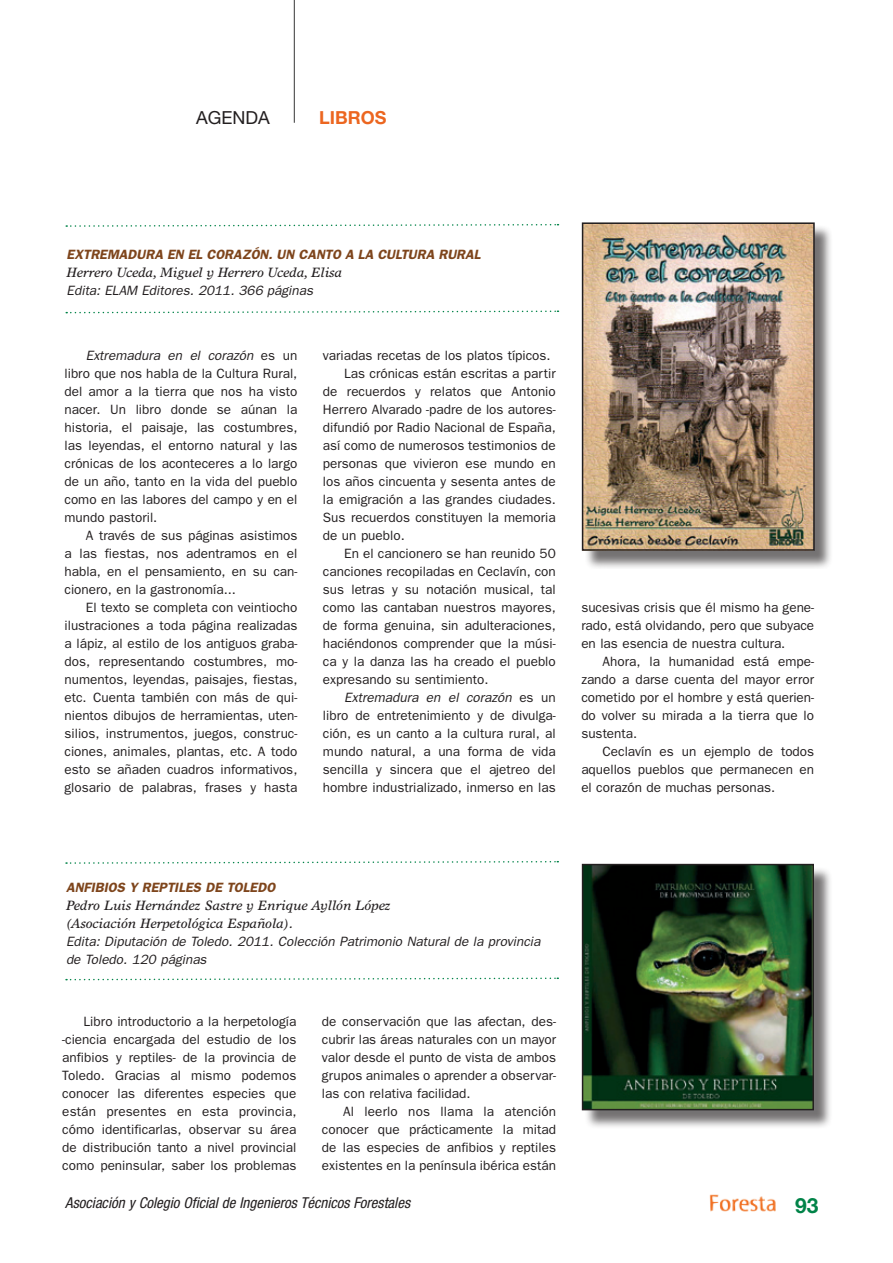
<style>
.page{position:relative;width:893px;height:1263px;background:#fff}
.page>*{position:absolute;margin:0;border:0;box-sizing:border-box;transform-origin:0 0}
.t1{font:700 21px "Helvetica Neue";color:#008348}
.t2{font:18px "Helvetica Neue";color:#231f20}
.t3{font:700 18px "Helvetica Neue";color:#ec6620}
.t4{font:italic condensed 15px "Helvetica Neue";color:#231f20}
.t5{font:13.5px/18px "Franklin Gothic";color:#231f20;text-align:justify}
.t6{font:italic 13.5px/18px "Franklin Gothic";color:#231f20}
.t7{font:italic 600 13.5px/18px "Franklin Gothic";color:#7e451c}
.s1{font-family:"Times Europa";font-weight:400;color:#231f20}
.s2{font-weight:400;color:#231f20}
.s3{font-style:normal}
.s4{font-weight:600;color:#7e451c}
.s5{font-family:"Times Europa"}
</style>
<div class="page">
<img style="left:709px;top:1195px;width:67px;height:17px">
<div style="left:584px;top:225px;width:250px;height:344px;background:#231f20;opacity:.63"></div>
<img style="left:585px;top:225px;width:227px;height:323px">
<div style="left:582px;top:222px;width:233px;height:329px;border:2px solid #231f20"></div>
<hr style="left:294px;top:0;width:1px;height:123px;background:#3e3e3f">
<svg style="left:65px;top:310px;width:494px;height:4px"></svg>
<svg style="left:65px;top:224px;width:494px;height:3px"></svg>
<svg style="left:65px;top:977px;width:494px;height:4px"></svg>
<svg style="left:65px;top:861px;width:494px;height:3px"></svg>
<div style="left:584px;top:866px;width:248px;height:263px;background:#231f20;opacity:.63"></div>
<img style="left:584px;top:866px;width:228px;height:242px">
<div style="left:582px;top:864px;width:232px;height:246px;border:1px solid #231f20"></div>
<p class="t2" style="left:196px;top:107px;width:75px">AGE NDA</p>
<p class="t3" style="left:319px;top:107px;width:69px">LIBROS</p>
<p class="t7" style="left:67px;top:245px;width:416px">EXTREMADURA EN EL CORAZÓN. UN CANTO A LA CULTURA RURAL<br><span class="s1">Herrero Uceda, Miguel y Herrero Uceda, Elisa<br></span><span class="s2">Edita: ELAM Editores. 2011. 366 páginas</span></p>
<p class="t6" style="left:86px;top:346px;width:213px">Extremadura en el corazón <span class="s3">es un</span></p>
<p class="t5" style="left:65px;top:364px;width:234px">libro que nos habla de la Cultura Rural,</p>
<p class="t5" style="left:65px;top:382px;width:234px">del amor a la tierra que nos ha visto</p>
<p class="t5" style="left:65px;top:400px;width:234px">nacer. Un libro donde se aúnan la</p>
<p class="t5" style="left:65px;top:418px;width:234px">historia, el paisaje, las costumbres,</p>
<p class="t5" style="left:65px;top:436px;width:234px">las leyendas, el entorno natural y las</p>
<p class="t5" style="left:65px;top:454px;width:234px">crónicas de los aconteceres a lo largo</p>
<p class="t5" style="left:65px;top:472px;width:234px">de un año, tanto en la vida del pueblo</p>
<p class="t5" style="left:65px;top:490px;width:234px">como en las labores del campo y en el</p>
<p class="t5" style="left:65px;top:508px;width:94px">mundo pastoril.</p>
<p class="t5" style="left:86px;top:526px;width:213px">A través de sus páginas asistimos</p>
<p class="t5" style="left:65px;top:544px;width:234px">a las fiestas, nos adentramos en el</p>
<p class="t5" style="left:65px;top:562px;width:234px">habla, en el pensamiento, en su can-</p>
<p class="t5" style="left:65px;top:580px;width:173px">cionero, en la gastronomía...</p>
<p class="t5" style="left:86px;top:598px;width:213px">El texto se completa con veintiocho</p>
<p class="t5" style="left:65px;top:616px;width:234px">ilustraciones a toda página realizadas</p>
<p class="t5" style="left:65px;top:634px;width:234px">a lápiz, al estilo de los antiguos graba-</p>
<p class="t5" style="left:65px;top:652px;width:234px">dos, representando costumbres, mo-</p>
<p class="t5" style="left:65px;top:670px;width:234px">numentos, leyendas, paisajes, fiestas,</p>
<p class="t5" style="left:65px;top:688px;width:234px">etc. Cuenta también con más de qui-</p>
<p class="t5" style="left:65px;top:706px;width:234px">nientos dibujos de herramientas, uten-</p>
<p class="t5" style="left:65px;top:724px;width:234px">silios, instrumentos, juegos, construc-</p>
<p class="t5" style="left:65px;top:742px;width:234px">ciones, animales, plantas, etc. A todo</p>
<p class="t5" style="left:65px;top:760px;width:234px">esto se añaden cuadros informativos,</p>
<p class="t5" style="left:65px;top:778px;width:234px">glosario de palabras, frases y hasta</p>
<p class="t5" style="left:323px;top:346px;width:229px">variadas recetas de los platos típicos.</p>
<p class="t5" style="left:344px;top:364px;width:213px">Las crónicas están escritas a partir</p>
<p class="t5" style="left:323px;top:382px;width:234px">de recuerdos y relatos que Antonio</p>
<p class="t5" style="left:323px;top:400px;width:234px">Herrero Alvarado -padre de los autores-</p>
<p class="t5" style="left:323px;top:418px;width:234px">difundió por Radio Nacional de España,</p>
<p class="t5" style="left:323px;top:436px;width:234px">así como de numerosos testimonios de</p>
<p class="t5" style="left:323px;top:454px;width:234px">personas que vivieron ese mundo en</p>
<p class="t5" style="left:323px;top:472px;width:234px">los años cincuenta y sesenta antes de</p>
<p class="t5" style="left:323px;top:490px;width:234px">la emigración a las grandes ciudades.</p>
<p class="t5" style="left:323px;top:508px;width:234px">Sus recuerdos constituyen la memoria</p>
<p class="t5" style="left:323px;top:526px;width:83px">de un pueblo.</p>
<p class="t5" style="left:344px;top:544px;width:213px">En el cancionero se han reunido 50</p>
<p class="t5" style="left:323px;top:562px;width:234px">canciones recopiladas en Ceclavín, con</p>
<p class="t5" style="left:323px;top:580px;width:234px">sus letras y su notación musical, tal</p>
<p class="t5" style="left:323px;top:598px;width:234px">como las cantaban nuestros mayores,</p>
<p class="t5" style="left:323px;top:616px;width:234px">de forma genuina, sin adulteraciones,</p>
<p class="t5" style="left:323px;top:634px;width:234px">haciéndonos comprender que la músi-</p>
<p class="t5" style="left:323px;top:652px;width:234px">ca y la danza las ha creado el pueblo</p>
<p class="t5" style="left:323px;top:670px;width:167px">expresando su sentimiento.</p>
<p class="t6" style="left:344px;top:688px;width:213px">Extremadura en el corazón <span class="s3">es un</span></p>
<p class="t5" style="left:323px;top:706px;width:234px">libro de entretenimiento y de divulga-</p>
<p class="t5" style="left:323px;top:724px;width:234px">ción, es un canto a la cultura rural, al</p>
<p class="t5" style="left:323px;top:742px;width:234px">mundo natural, a una forma de vida</p>
<p class="t5" style="left:323px;top:760px;width:234px">sencilla y sincera que el ajetreo del</p>
<p class="t5" style="left:323px;top:778px;width:234px">hombre industrializado, inmerso en las</p>
<p class="t5" style="left:581px;top:598px;width:234px">sucesivas crisis que él mismo ha gene-</p>
<p class="t5" style="left:581px;top:616px;width:234px">rado, está olvidando, pero que subyace</p>
<p class="t5" style="left:581px;top:634px;width:205px">en las esencia de nuestra cultura.</p>
<p class="t5" style="left:603px;top:652px;width:213px">Ahora, la humanidad está empe-</p>
<p class="t5" style="left:581px;top:670px;width:234px">zando a darse cuenta del mayor error</p>
<p class="t5" style="left:581px;top:688px;width:234px">cometido por el hombre y está querien-</p>
<p class="t5" style="left:581px;top:706px;width:234px">do volver su mirada a la tierra que lo</p>
<p class="t5" style="left:581px;top:724px;width:57px">sustenta.</p>
<p class="t5" style="left:603px;top:742px;width:213px">Ceclavín es un ejemplo de todos</p>
<p class="t5" style="left:581px;top:760px;width:234px">aquellos pueblos que permanecen en</p>
<p class="t5" style="left:581px;top:778px;width:195px">el corazón de muchas personas.</p>
<p class="t6" style="left:66px;top:878px;width:476px"><span class="s4">ANFIBIOS Y REPTILES DE TOLEDO<br></span><span class="s5">Pedro Luis Hernández Sastre y Enrique Ayllón López<br>(Asociación Herpetológica Española).<br></span>Edita: Diputación de Toledo. 2011. Colección Patrimonio Natural de la provincia de Toledo. 120 páginas</p>
<p class="t5" style="left:62px;top:1012px;width:236px;text-indent:21px">Libro introductorio a la herpetología -ciencia encargada del estudio de los anfibios y reptiles- de la provincia de Toledo. Gracias al mismo podemos conocer las diferentes especies que están presentes en esta provincia, cómo identificarlas, observar su área de distribución tanto a nivel provincial como peninsular, saber los problemas</p>
<p class="t5" style="left:322px;top:1012px;width:236px">de conservación que las afectan, des-</p>
<p class="t5" style="left:322px;top:1030px;width:236px">cubrir las áreas naturales con un mayor</p>
<p class="t5" style="left:322px;top:1048px;width:236px">valor desde el punto de vista de ambos</p>
<p class="t5" style="left:322px;top:1066px;width:236px">grupos animales o aprender a observar-</p>
<p class="t5" style="left:322px;top:1084px;width:150px">las con relativa facilidad.</p>
<p class="t5" style="left:343px;top:1102px;width:214px">Al leerlo nos llama la atención</p>
<p class="t5" style="left:322px;top:1120px;width:236px">conocer que prácticamente la mitad</p>
<p class="t5" style="left:322px;top:1138px;width:236px">de las especies de anfibios y reptiles</p>
<p class="t5" style="left:322px;top:1156px;width:236px">existentes en la península ibérica están</p>
<p class="t4" style="left:65px;top:1194px;width:346px">Asociación y Colegio Oficial de Ingenieros Técnicos Forestales</p>
<p class="t1" style="left:795px;top:1192px;width:25px">93</p>
</div>
